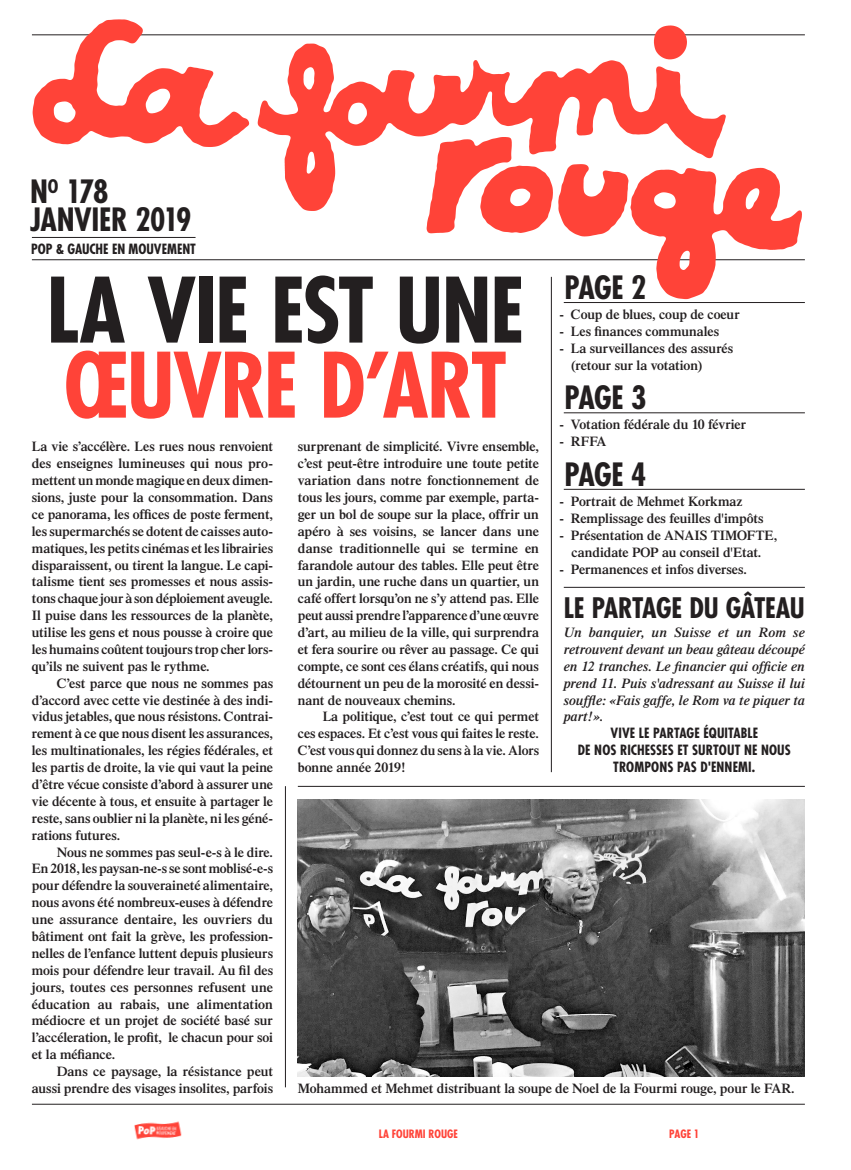
<style>
.page{position:relative;width:851px;height:1170px;background:#fff}
.page>*{position:absolute;margin:0;border:0;box-sizing:border-box;transform-origin:0 0}
.INTER-TITRE{font:700 condensed 87.5px/75px "Futura";letter-spacing:-.02em;color:#231f20}
.t1{font:700 condensed 31.25px "Futura";letter-spacing:-.025em;color:#231f20}
.INTER-TITRE-2{font:700 condensed 27.5px "Futura";letter-spacing:-.02em;color:#231f20}
.TEXTE-BASE{font:600 13.75px/16.9px "Times";letter-spacing:-.005em;color:#231f20;text-align:justify}
.TEXTE-BASE-1E-LIGNE{font:600 13.75px/16.9px "Times";letter-spacing:-.005em;color:#231f20;text-align:justify}
.TEXTE-BASE-1E-LIGNE-2{font:italic 600 13.75px/16.9px "Times";color:#231f20;text-align:justify}
.INTER-TITRE-3{font:700 condensed 13.75px/16.9px "Futura";letter-spacing:.005em;color:#231f20;text-align:center}
.t2{font:700 condensed 11.25px "Futura";color:#ff4338}
.s1{color:#ff4338}
</style>
<div class="page">
<img style="left:134px;top:1121px;width:48px;height:19px">
<hr style="left:32px;top:1103px;width:772px;height:1px;background:#231f20">
<img style="left:31px;top:19px;width:774px;height:285px">
<hr style="left:563px;top:587px;width:241px;height:1px;background:#231f20">
<hr style="left:298px;top:786px;width:506px;height:1px;background:#231f20">
<hr style="left:563px;top:302px;width:241px;height:1px;background:#231f20">
<hr style="left:563px;top:412px;width:241px;height:1px;background:#231f20">
<hr style="left:563px;top:489px;width:241px;height:1px;background:#231f20">
<hr style="left:551px;top:277px;width:1px;height:495px;background:#231f20">
<hr style="left:285px;top:786px;width:1px;height:301px;background:#231f20">
<img style="left:298px;top:799px;width:506px;height:276px">
<p class="t1" style="left:30px;top:172px;width:80px">N<sup>O</sup> 178</p>
<p class="t1" style="left:30px;top:200px;width:163px">JANVIER 2019</p>
<p class="INTER-TITRE-3" style="left:31px;top:241px;width:166px">POP &amp; GAUCHE EN MOUVEMENT</p>
<p class="t1" style="left:564px;top:268px;width:83px">PAGE 2</p>
<p class="TEXTE-BASE" style="left:559px;top:306px;width:182px">- Coup de blues, coup de coeur</p>
<p class="TEXTE-BASE" style="left:559px;top:323px;width:161px">- Les finances communales</p>
<p class="TEXTE-BASE" style="left:571px;top:339px;width:163px;text-indent:-12px">- La surveillances des assurés (retour sur la votation)</p>
<p class="t1" style="left:564px;top:378px;width:83px">PAGE 3</p>
<p class="TEXTE-BASE" style="left:559px;top:416px;width:188px">- Votation fédérale du 10 février</p>
<p class="TEXTE-BASE" style="left:559px;top:433px;width:49px">- RFFA</p>
<p class="t1" style="left:564px;top:454px;width:83px">PAGE 4</p>
<p class="TEXTE-BASE" style="left:559px;top:492px;width:185px">- Portrait de Mehmet Korkmaz</p>
<p class="TEXTE-BASE" style="left:559px;top:509px;width:205px">- Remplissage des feuilles d'impôts</p>
<p class="TEXTE-BASE" style="left:559px;top:526px;width:219px;text-align:center">- Présentation de ANAIS TIMOFTE, candidate POP au conseil d'Etat.</p>
<p class="TEXTE-BASE" style="left:559px;top:560px;width:189px">- Permanences et infos diverses.</p>
<p class="INTER-TITRE" style="left:46px;top:273px;width:479px">LA VIE EST UNE<br><span class="s1">ŒUVRE D’ART</span></p>
<p class="TEXTE-BASE-1E-LIGNE" style="left:32px;top:438px;width:242px">La vie s’accélère. Les rues nous renvoient des enseignes lumineuses qui nous pro&shy;mettent un monde magique en deux dimen&shy;sions, juste pour la consommation. Dans ce panorama, les offices de poste ferment, les supermarchés se dotent de caisses auto&shy;matiques, les petits cinémas et les librairies disparaissent, ou tirent la langue. Le capi&shy;talisme tient ses promesses et nous assis&shy;tons chaque jour à son déploiement aveugle.<br>Il puise dans les ressources de la planète, utilise les gens et nous pousse à croire que les humains coûtent toujours trop cher lors&shy;qu’ils ne suivent pas le rythme.</p>
<p class="TEXTE-BASE" style="left:32px;top:674px;width:242px;text-indent:25px">C’est parce que nous ne sommes pas d’accord avec cette vie destinée à des indi&shy;vidus jetables, que nous résistons. Contrai&shy;rement à ce que nous disent les assurances, les multinationales, les régies fédérales, et les partis de droite, la vie qui vaut la peine d’être vécue consiste d’abord à assurer une vie décente à tous, et ensuite à partager le reste, sans oublier ni la planète, ni les géné&shy;rations futures.</p>
<p class="TEXTE-BASE" style="left:32px;top:843px;width:242px;text-indent:25px">Nous ne sommes pas seul-e-s à le dire.<br>En 2018, les paysan-ne-s se sont moblisé-e-s pour défendre la souveraineté alimentaire, nous avons été nombreux-euses à défendre une assurance dentaire, les ouvriers du bâtiment ont fait la grève, les profession&shy;nelles de l’enfance luttent depuis plusieurs mois pour défendre leur travail. Au fil des jours, toutes ces personnes refusent une éducation au rabais, une alimentation médiocre et un projet de société basé sur l’accéleration, le profit, le chacun pour soi et la méfiance.</p>
<p class="TEXTE-BASE" style="left:32px;top:1062px;width:242px;text-align:right">Dans ce paysage, la résistance peut aussi prendre des visages insolites, parfois</p>
<p class="TEXTE-BASE" style="left:298px;top:438px;width:242px">surprenant de simplicité. Vivre ensemble, c’est peut-être introduire une toute petite variation dans notre fonctionnement de tous les jours, comme par exemple, parta&shy;ger un bol de soupe sur la place, offrir un apéro à ses voisins, se lancer dans une danse traditionnelle qui se termine en farandole autour des tables. Elle peut être un jardin, une ruche dans un quartier, un café offert lorsqu’on ne s’y attend pas. Elle peut aussi prendre l’apparence d’une œuvre d’art, au milieu de la ville, qui surprendra et fera sourire ou rêver au passage. Ce qui compte, ce sont ces élans créatifs, qui nous détournent un peu de la morosité en dessi&shy;nant de nouveaux chemins.</p>
<p class="TEXTE-BASE" style="left:298px;top:708px;width:243px;text-indent:25px">La politique, c’est tout ce qui permet ces espaces. Et c’est vous qui faites le reste.<br>C’est vous qui donnez du sens à la vie. Alors bonne année 2019!</p>
<p class="INTER-TITRE-2" style="left:563px;top:591px;width:242px">LE PARTAGE DU GÂTEAU</p>
<p class="TEXTE-BASE-1E-LIGNE-2" style="left:563px;top:623px;width:242px">Un banquier, un Suisse et un Rom se retrouvent devant un beau gâteau découpé en 12 tranches. Le financier qui officie en prend 11. Puis s'adressant au Suisse il lui souffle: «Fais gaffe, le Rom va te piquer ta part!».</p>
<p class="INTER-TITRE-3" style="left:577px;top:724px;width:214px">VIVE LE PARTAGE ÉQUITABLE<br>DE NOS RICHESSES ET SURTOUT NE NOUS<br>TROMPONS PAS D'ENNEMI.</p>
<p class="TEXTE-BASE-1E-LIGNE" style="left:298px;top:1079px;width:498px">Mohammed et Mehmet distribuant la soupe de Noel de la Fourmi rouge, pour le FAR.</p>
<p class="t2" style="left:379px;top:1126px;width:81px">LA FOURMI ROUGE</p>
<p class="t2" style="left:669px;top:1126px;width:32px">PAGE 1</p>
</div>
